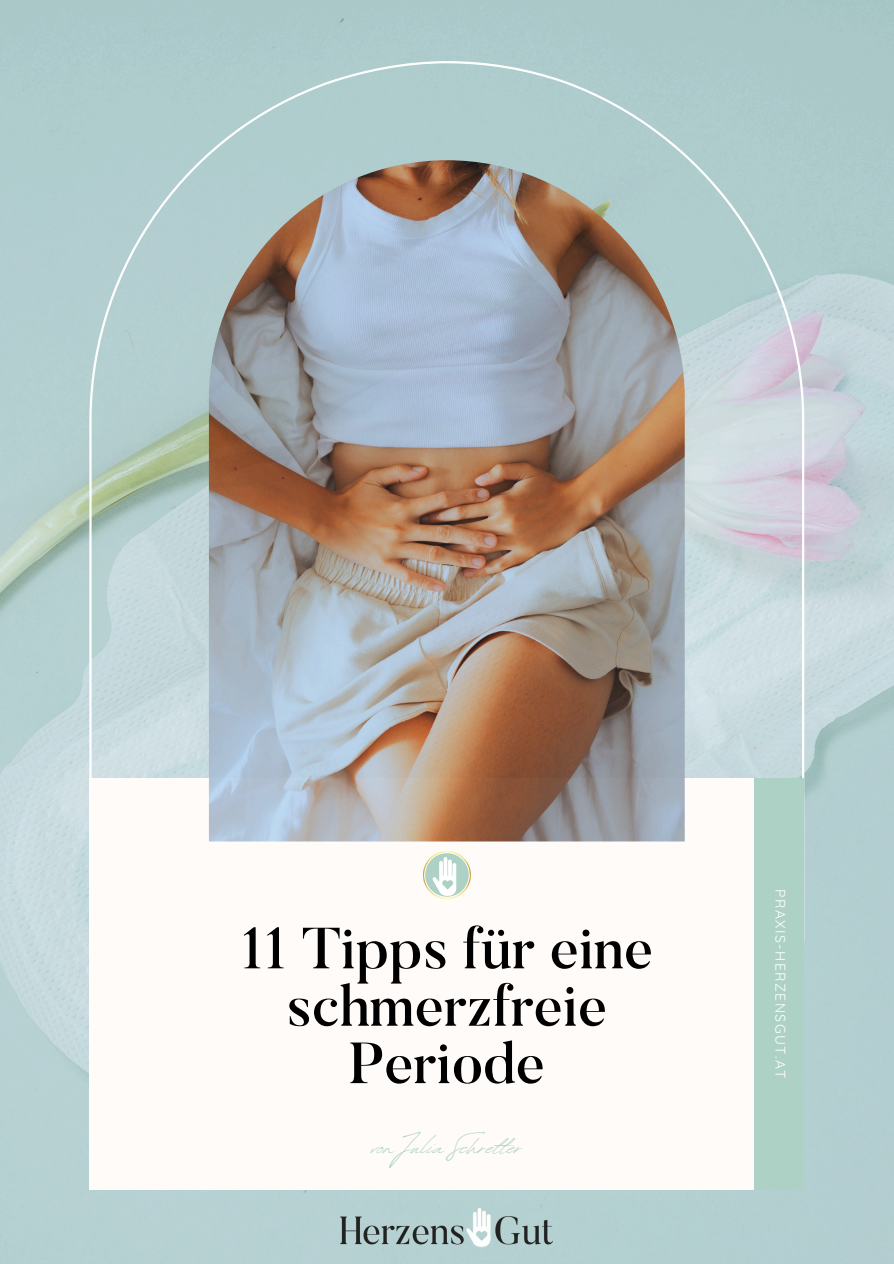
<style>
.page{position:relative;width:894px;height:1264px;background:#fff}
.page>*{position:absolute;margin:0;border:0;box-sizing:border-box;transform-origin:0 0}
.t1{font:500 57.6px/57.3px "Butler";color:#000;text-align:center}
.t2{font:36px "Revive 80 Signature";color:#aed1c5}
.t3{font:13.95px "Quicksand";letter-spacing:.1em;color:#fff}
</style>
<div class="page">
<img style="left:0;top:0;width:893px;height:1263px">
<svg style="left:89px;top:61px;width:715px;height:717px;background:#bad1d2"></svg>
<div style="left:89px;top:778px;width:714px;height:411px;background:#fffbf8"></div>
<img style="left:209px;top:160px;width:475px;height:681px">
<div style="left:754px;top:778px;width:50px;height:411px;background:#aed1c5"></div>
<img style="left:423px;top:851px;width:47px;height:47px">
<img style="left:341px;top:1207px;width:211px;height:41px">
<img style="left:466px;top:1204px;width:31px;height:42px">
<p class="t1" style="left:240px;top:926px;width:414px">11 Tipps für eine schmerzfreie<br>Periode</p>
<p class="t2" style="left:371px;top:1119px;width:153px">vonJulia Schret er</p>
<h1 class="t3" style="left:789px;top:889px;width:191px;rotate:90deg">PRAXIS-HERZENSGUT.AT</h1>
</div>
